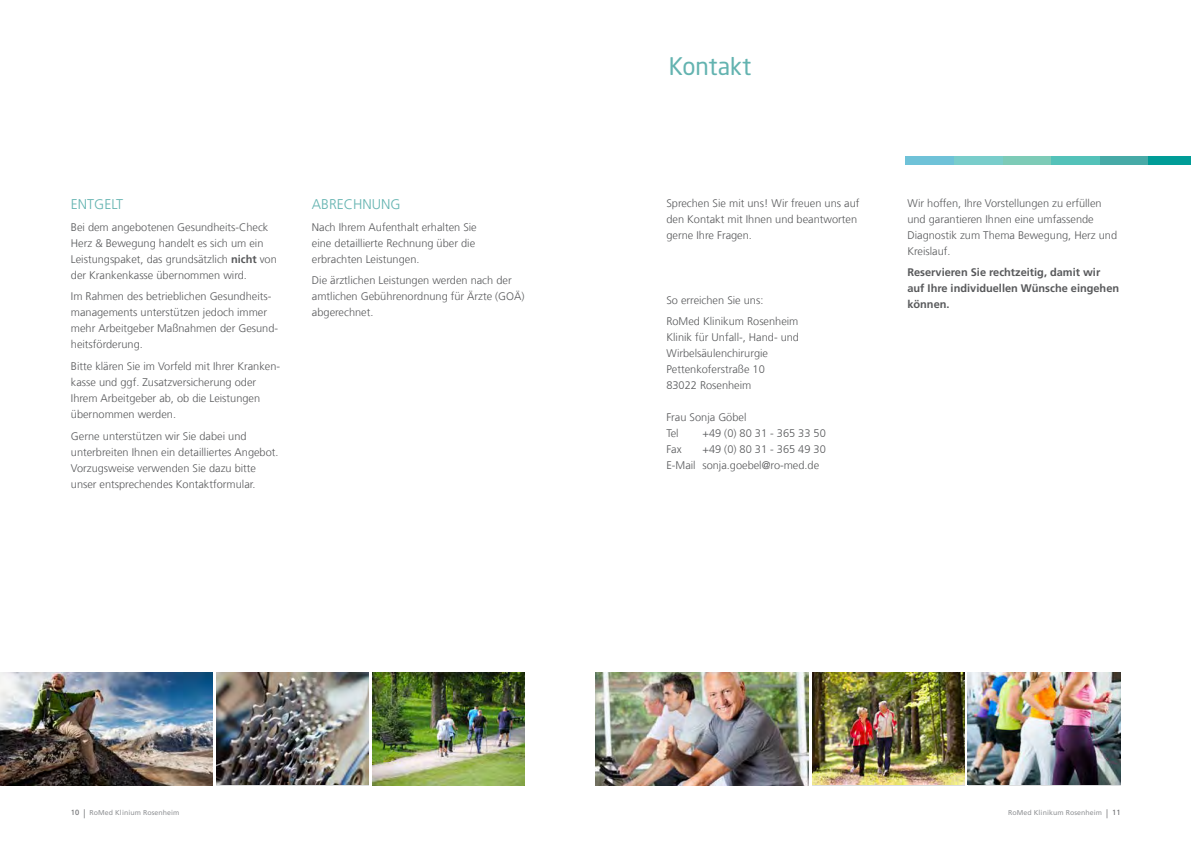
<style>
.page{position:relative;width:1191px;height:842px;background:#fff}
.page>*{position:absolute;margin:0;border:0;box-sizing:border-box;transform-origin:0 0}
.t1{font:24px "Neo Sans Pro";color:#63b3b0}
.t2{font:300 14px "Frutiger LT Com";color:#63b3b0}
.t3{font:300 11px/16px "Frutiger LT Com";color:#58595b}
.t4{font:700 11px/16px "Frutiger LT Com";color:#58595b}
.t5{font:7px "Frutiger LT Com";letter-spacing:.01em;color:#939598}
.s1{font-weight:700}
.s2{font-size:7.5px;color:#6d6e71}
.s3{font-weight:300;font-size:9px;color:#6d6e71}
</style>
<div class="page">
<img style="left:216px;top:673px;width:153px;height:112px">
<img style="left:0;top:673px;width:213px;height:112px">
<img style="left:372px;top:673px;width:152px;height:112px">
<div style="left:905px;top:156px;width:49px;height:8px;background:#6fc2d8"></div>
<div style="left:954px;top:156px;width:48px;height:8px;background:#79cdcb"></div>
<div style="left:1002px;top:156px;width:49px;height:8px;background:#7dcbb7"></div>
<div style="left:1051px;top:156px;width:49px;height:8px;background:#54c2b9"></div>
<div style="left:1100px;top:156px;width:48px;height:8px;background:#47aaa7"></div>
<div style="left:1148px;top:156px;width:43px;height:8px;background:#009c97"></div>
<img style="left:812px;top:673px;width:152px;height:112px">
<img style="left:595px;top:673px;width:213px;height:112px">
<img style="left:968px;top:673px;width:152px;height:112px">
<p class="t2" style="left:71px;top:196px;width:54px">ENTGELT</p>
<p class="t3" style="left:71px;top:219px;width:207px">Bei dem angebotenen Gesundheits-Check Herz &amp; Bewegung handelt es sich um ein Leistungspaket, das grundsätzlich <span class="s1">nicht</span> von der Krankenkasse übernommen wird.</p>
<p class="t3" style="left:71px;top:289px;width:209px">Im Rahmen des betrieblichen Gesundheits&shy;managements unterstützen jedoch immer mehr Arbeitgeber Maßnahmen der Gesund&shy;heitsförderung.</p>
<p class="t3" style="left:71px;top:358px;width:211px">Bitte klären Sie im Vorfeld mit Ihrer Kranken&shy;kasse und ggf. Zusatzversicherung oder Ihrem Arbeitgeber ab, ob die Leistungen übernommen werden.</p>
<p class="t3" style="left:71px;top:428px;width:209px">Gerne unterstützen wir Sie dabei und unterbreiten Ihnen ein detailliertes Angebot.<br>Vorzugsweise verwenden Sie dazu bitte unser entsprechendes Kontaktformular.</p>
<p class="t2" style="left:312px;top:196px;width:90px">ABRECHNUNG</p>
<p class="t3" style="left:312px;top:219px;width:166px">Nach Ihrem Aufenthalt erhalten Sie eine detaillierte Rechnung über die erbrachten Leistungen.</p>
<p class="t3" style="left:312px;top:273px;width:214px">Die ärztlichen Leistungen werden nach der amtlichen Gebührenordnung für Ärzte (GOÄ) abgerechnet.</p>
<h1 class="t1" style="left:669px;top:52px;width:84px">Kontakt</h1>
<p class="t3" style="left:666px;top:195px;width:195px">Sprechen Sie mit uns! Wir freuen uns auf den Kontakt mit Ihnen und beantworten gerne Ihre Fragen.</p>
<p class="t3" style="left:666px;top:289px;width:134px;line-height:21.7px">So erreichen Sie uns:<br>RoMed Klinikum Rosenheim</p>
<p class="t3" style="left:666px;top:330px;width:134px">Klinik für Unfall-, Hand- und<br>Wirbelsäulenchirurgie<br>Pettenkoferstraße 10<br>83022 Rosenheim</p>
<p class="t3" style="left:666px;top:410px;width:82px">Frau Sonja Göbel<br>Tel</p>
<p class="t3" style="left:702px;top:426px;width:125px">+49 (0) 80 31 - 365 33 50</p>
<p class="t3" style="left:666px;top:442px;width:161px;text-indent:36px">+49 (0) 80 31 - 365 49 30<br>E-Mail sonja.goebel@ro-med.de</p>
<p class="t3" style="left:666px;top:442px;width:17px">Fax</p>
<p class="t3" style="left:907px;top:195px;width:211px">Wir hoffen, Ihre Vorstellungen zu erfüllen und garantieren Ihnen eine umfassende Diagnostik zum Thema Bewegung, Herz und Kreislauf.</p>
<p class="t4" style="left:907px;top:265px;width:213px">Reservieren Sie rechtzeitig, damit wir auf Ihre individuellen Wünsche eingehen können.</p>
<p class="t5" style="left:71px;top:808px;width:110px"><span class="s2">10</span> <span class="s3">|</span> RoMed Klinium Rosenheim</p>
<p class="t5" style="left:1008px;top:808px;width:114px">RoMed Klinikum Rosenheim <span class="s3">|</span> <span class="s2">11</span></p>
</div>
